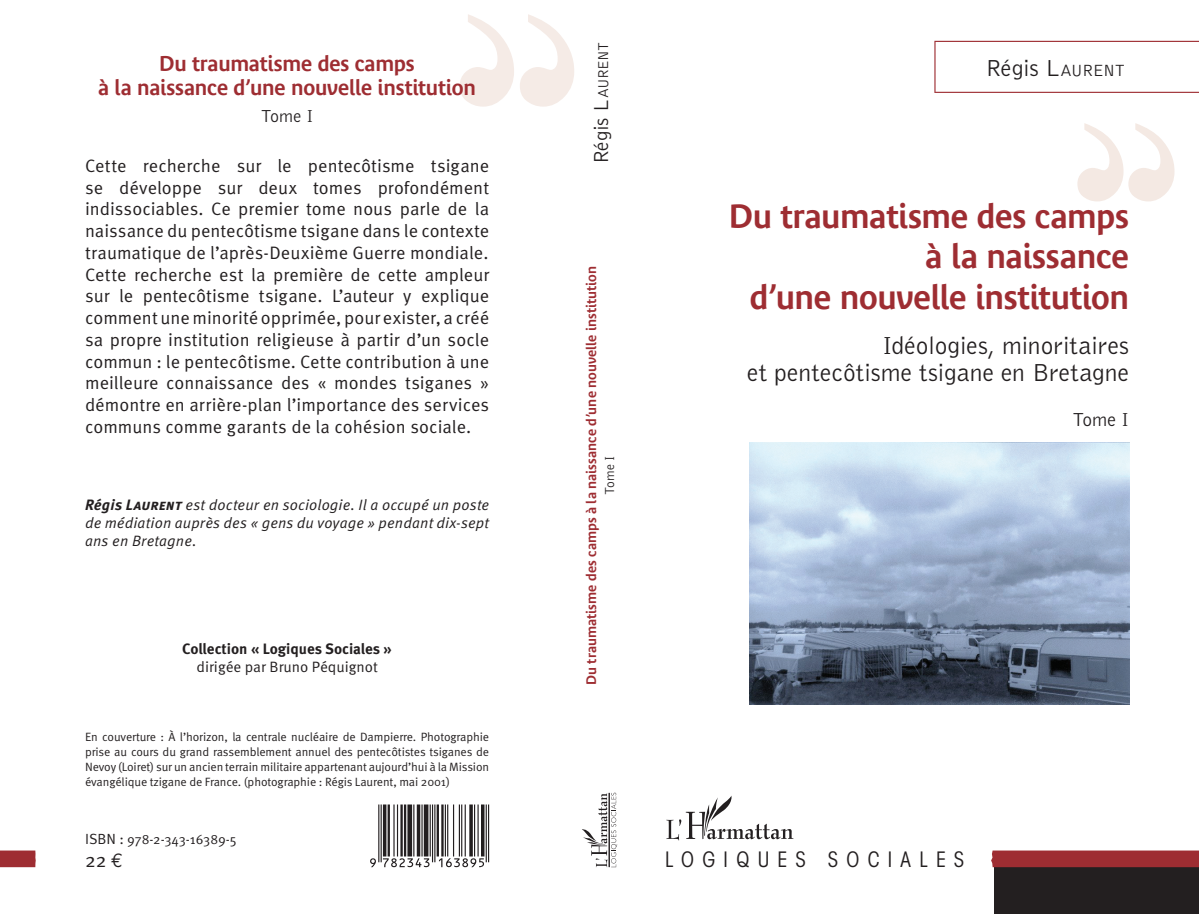
<style>
.page{position:relative;width:1199px;height:914px;background:#fff}
.page>*{position:absolute;margin:0;border:0;box-sizing:border-box;transform-origin:0 0}
.t1{font:600 33px/40.5px "Bienvenue Beta";letter-spacing:-.01em;color:#9e2d32;text-align:right}
.t2{font:300 25.5px/27px "Bell Gothic Std";letter-spacing:-.005em;color:#231f20;text-align:right}
.t3{font:600 21px/24px "Bienvenue Beta";letter-spacing:-.01em;color:#9e2d32;text-align:center}
.t4{font:condensed 21px "ITC Avant Garde Std";letter-spacing:.395em;color:#231f20}
.t5{font:19.65px "Meta Pro";color:#231f20}
.t6{font:300 19.5px "Bell Gothic Std";color:#231f20}
.t7{font:18px/21.8px "Meta Pro";color:#231f20;text-align:justify}
.t8{font:300 18px "Bell Gothic Std";color:#231f20}
.t9{font:300 16.8px "Bell Gothic Std";letter-spacing:-.045em;color:#231f20}
.t10{font:italic 15px/18px "Meta Pro";letter-spacing:.01em;color:#231f20;text-align:justify}
.t11{font:700 15px "Meta Pro";letter-spacing:-.005em;color:#231f20}
.t12{font:15px "Meta Pro";color:#231f20}
.t13{font:300 14.7px "Bell Gothic Std";letter-spacing:-.045em;color:#231f20}
.t14{font:600 13.5px "Bienvenue Beta";letter-spacing:.005em;color:#9e2d32}
.t15{font:13.5px "Meta Pro";letter-spacing:-.005em;color:#231f20}
.t16{font:300 13.5px "Bell Gothic Std";color:#231f20}
.t17{font:12px/15px "Meta Pro";letter-spacing:-.01em;color:#231f20;text-align:justify}
.s1{font-weight:700}
.s2{font-size:21px}
.s3{font-size:24px}
.s4{font-size:14.7px}
.s5{font-family:"Euro Mono Std"}
</style>
<div class="page">
<svg style="left:582px;top:792px;width:35px;height:75px"></svg>
<hr style="left:609px;top:792px;width:1px;height:75px;background:#231f20">
<svg style="left:1077px;top:123px;width:97px;height:78px"></svg>
<svg style="left:520px;top:14px;width:54px;height:93px"></svg>
<svg style="left:460px;top:14px;width:54px;height:93px"></svg>
<svg style="left:934px;top:41px;width:264px;height:52px"></svg>
<div style="left:994px;top:867px;width:204px;height:47px;background:#231f20"></div>
<svg style="left:666px;top:795px;width:127px;height:45px"></svg>
<div style="left:991px;top:850px;width:207px;height:17px;background:#9e2d32"></div>
<svg style="left:0;top:850px;width:36px;height:17px"></svg>
<img style="left:749px;top:442px;width:380px;height:262px">
<svg style="left:370px;top:804px;width:119px;height:63px"></svg>
<p class="t3" style="left:98px;top:51px;width:379px">Du traumatisme des camps<br>à la naissance d’une nouvelle institution</p>
<p class="t8" style="left:261px;top:106px;width:54px">Tome I</p>
<p class="t7" style="left:85px;top:155px;width:405px">Cette recherche sur le pentecôtisme tsigane se développe sur deux tomes profondément indissociables. Ce premier tome nous parle de la naissance du pentecôtisme tsigane dans le contexte traumatique de l’après-Deuxième Guerre mondiale.<br>Cette recherche est la première de cette ampleur sur le pentecôtisme tsigane. L’auteur y explique comment une minorité opprimée, pour exister, a créé sa propre institution religieuse à partir d’un socle commun : le pentecôtisme. Cette contribution à une meilleure connaissance des « mondes tsiganes » démontre en arrière-plan l’importance des services communs comme garants de la cohésion sociale.</p>
<p class="t10" style="left:85px;top:496px;width:405px"><span class="s1">Régis Laurent</span> est docteur en sociologie. Il a occupé un poste de médiation auprès des « gens du voyage » pendant dix-sept ans en Bretagne.</p>
<p class="t11" style="left:182px;top:639px;width:211px">Collection « Logiques Sociales »</p>
<p class="t12" style="left:196px;top:657px;width:183px">dirigée par Bruno Péquignot</p>
<p class="t17" style="left:85px;top:729px;width:405px">En couverture : À l’horizon, la centrale nucléaire de Dampierre. Photographie prise au cours du grand rassemblement annuel des pentecôtistes tsiganes de Nevoy (Loiret) sur un ancien terrain militaire appartenant aujourd’hui à la Mission évangélique tzigane de France. (photographie : Régis Laurent, mai 2001)</p>
<p class="t13" style="left:595px;top:164px;width:124px;rotate:-90deg"><span class="s2">R</span><span class="s2">égis</span> <span class="s2">L</span>AURENT</p>
<p class="t14" style="left:583px;top:685px;width:420px;rotate:-90deg">Du traumatisme des camps à la naissance d’une nouvelle institution</p>
<p class="t16" style="left:602px;top:495px;width:41px;rotate:-90deg">Tome I</p>
<p class="t9" style="left:985px;top:61px;width:141px"><span class="s3">R</span><span class="s3">égis</span> <span class="s3">L</span>AURENT</p>
<h1 class="t1" style="left:729px;top:196px;width:402px">Du traumatisme des camps à la naissance<br>d’une nouvelle institution</h1>
<h2 class="t2" style="left:747px;top:332px;width:383px">Idéologies, minoritaires<br>et pentecôtisme tsigane en Bretagne</h2>
<p class="t6" style="left:1072px;top:409px;width:58px">Tome I</p>
<p class="t15" style="left:85px;top:830px;width:153px"><span class="s4">ISBN :</span> 978-2-343-16389-5</p>
<p class="t5" style="left:85px;top:847px;width:39px">22 <span class="s5">€</span></p>
<p class="t4" style="left:665px;top:846px;width:301px">LOGIQUES SOCIALES</p>
</div>
